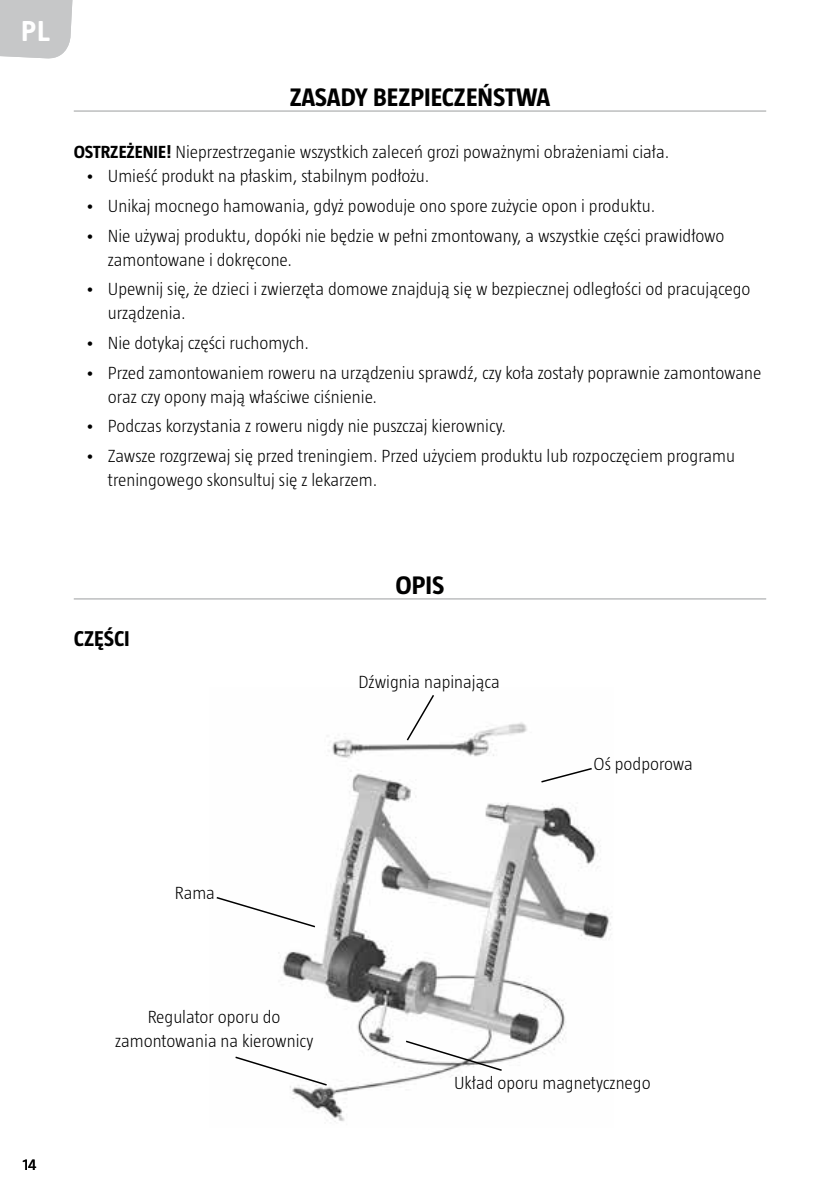
<style>
.page{position:relative;width:840px;height:1191px;background:#fff}
.page>*{position:absolute;margin:0;border:0;box-sizing:border-box;transform-origin:0 0}
.t1{font:700 30px "Creighton Pro";color:#fff}
.t2{font:700 26px "Taz";color:#000}
.t3{font:700 22px "Taz";color:#000}
.t4{font:300 18px/24px "Taz";color:#000}
.t5{font:16px "Taz";color:#000}
.s1{font-weight:700}
</style>
<div class="page">
<svg style="left:0;top:0;width:73px;height:59px;background:#c9cacb"></svg>
<hr style="left:74px;top:111px;width:691px;height:1px;background:#9c9e9f">
<hr style="left:74px;top:598px;width:691px;height:1px;background:#9c9e9f">
<img style="left:278px;top:722px;width:333px;height:400px">
<svg style="left:405px;top:695px;width:30px;height:47px"></svg>
<svg style="left:539px;top:766px;width:54px;height:17px"></svg>
<svg style="left:216px;top:895px;width:100px;height:33px"></svg>
<svg style="left:235px;top:1055px;width:93px;height:31px"></svg>
<svg style="left:404px;top:1039px;width:99px;height:33px"></svg>
<h1 class="t1" style="left:22px;top:14px;width:29px">SE</h1>
<h1 class="t1" style="left:22px;top:14px;width:29px">PL</h1>
<h2 class="t2" style="left:289px;top:82px;width:262px">ZASADY BEZPIECZEŃSTWA</h2>
<p class="t4" style="left:74px;top:140px;width:593px"><span class="s1">OSTRZEŻENIE!</span> Nieprzestrzeganie wszystkich zaleceń grozi poważnymi obrażeniami ciała.</p>
<p class="t4" style="left:85px;top:164px;width:342px">• Umieść produkt na płaskim, stabilnym podłożu.</p>
<p class="t4" style="left:85px;top:194px;width:568px">• Unikaj mocnego hamowania, gdyż powoduje ono spore zużycie opon i produktu.</p>
<p class="t4" style="left:108px;top:223px;width:617px;text-indent:-23px">• Nie używaj produktu, dopóki nie będzie w pełni zmontowany, a wszystkie części prawidłowo zamontowane i dokręcone.</p>
<p class="t4" style="left:108px;top:277px;width:644px;text-indent:-23px">• Upewnij się, że dzieci i zwierzęta domowe znajdują się w bezpiecznej odległości od pracującego urządzenia.</p>
<p class="t4" style="left:85px;top:331px;width:222px">• Nie dotykaj części ruchomych.</p>
<p class="t4" style="left:108px;top:360px;width:654px;text-indent:-23px">• Przed zamontowaniem roweru na urządzeniu sprawdź, czy koła zostały poprawnie zamontowane oraz czy opony mają właściwe ciśnienie.</p>
<p class="t4" style="left:85px;top:414px;width:419px">• Podczas korzystania z roweru nigdy nie puszczaj kierownicy.</p>
<p class="t4" style="left:108px;top:444px;width:628px;text-indent:-23px">• Zawsze rozgrzewaj się przed treningiem. Przed użyciem produktu lub rozpoczęciem programu treningowego skonsultuj się z lekarzem.</p>
<p class="t3" style="left:74px;top:626px;width:57px">CZĘŚCI</p>
<h2 class="t2" style="left:395px;top:570px;width:50px">OPIS</h2>
<p class="t4" style="left:358px;top:670px;width:143px">Dźwignia napinająca</p>
<p class="t4" style="left:593px;top:752px;width:101px">Oś podporowa</p>
<p class="t5" style="left:23px;top:1155px;width:15px">14</p>
<p class="t4" style="left:175px;top:880px;width:42px">Rama</p>
<p class="t4" style="left:115px;top:1004px;width:199px;text-align:center">Regulator oporu do zamontowania na kierownicy</p>
<p class="t4" style="left:454px;top:1071px;width:198px">Układ oporu magnetycznego</p>
</div>
